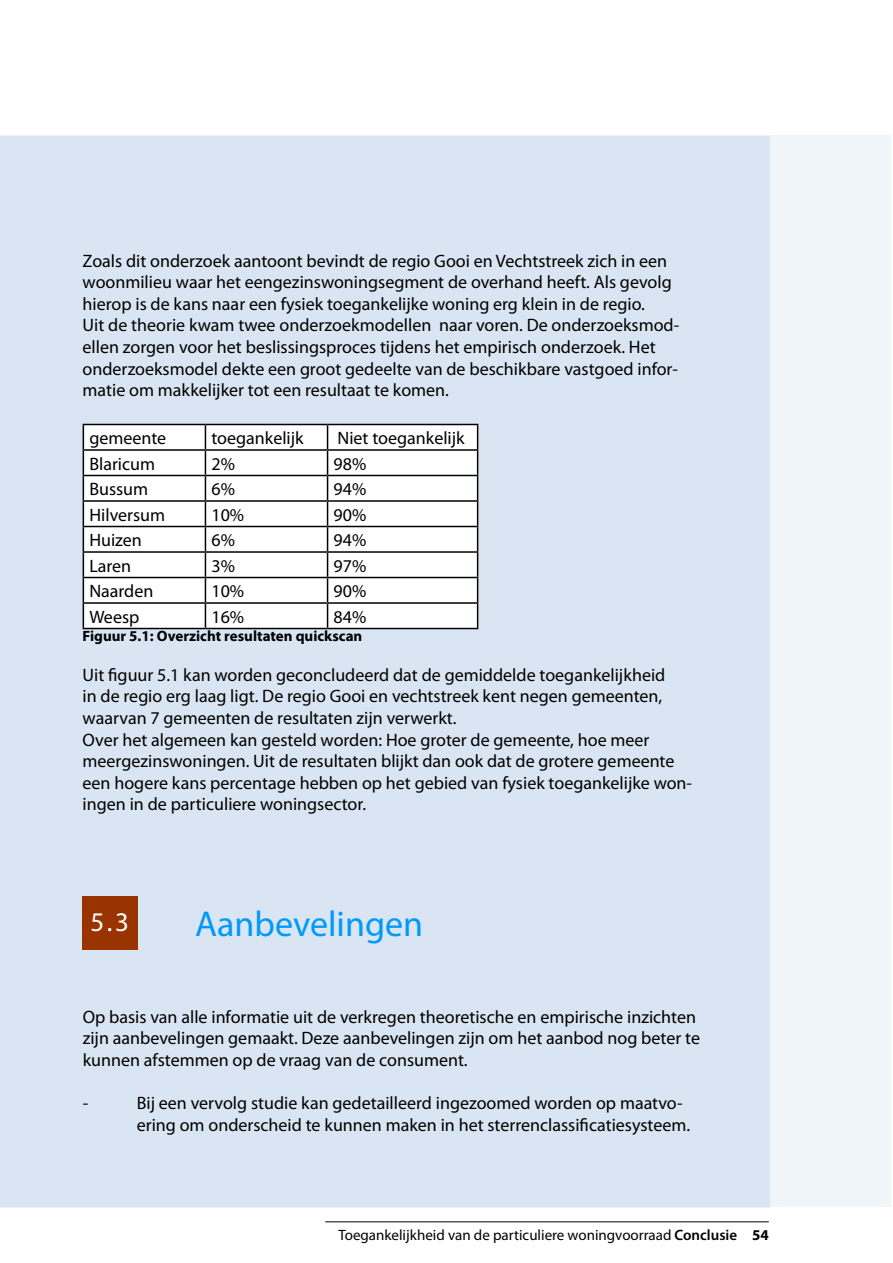
<style>
.page{position:relative;width:893px;height:1263px;background:#fff}
.page>*{position:absolute;margin:0;border:0;box-sizing:border-box;transform-origin:0 0}
.t1{font:36px "Myriad Pro";color:#0099fa}
.t2{font:27px "Myriad Pro";color:#fff}
.t3{font:18px/21.6px "Myriad Pro";color:#000}
.t4{font:15px "Myriad Pro";color:#000}
.t5{font:700 15px "Myriad Pro";color:#000}
.s1{font-weight:600}
.s2{font-weight:700}
</style>
<div class="page">
<div style="left:0;top:135px;width:769px;height:1073px;background:#d9e5f2"></div>
<div style="left:770px;top:134px;width:122px;height:1073px;background:#f0f5fa"></div>
<div style="left:769px;top:133px;width:124px;height:1075px;border:2px solid #fff"></div>
<svg style="left:84px;top:425px;width:393px;height:203px"></svg>
<hr style="left:83px;top:424px;width:122px;height:1px;background:#000">
<hr style="left:205px;top:424px;width:123px;height:1px;background:#000">
<hr style="left:328px;top:424px;width:150px;height:1px;background:#000">
<hr style="left:83px;top:449px;width:122px;height:2px;background:#000">
<hr style="left:205px;top:449px;width:123px;height:2px;background:#000">
<hr style="left:328px;top:449px;width:150px;height:2px;background:#000">
<hr style="left:83px;top:475px;width:122px;height:1px;background:#000">
<hr style="left:205px;top:475px;width:123px;height:1px;background:#000">
<hr style="left:328px;top:475px;width:150px;height:1px;background:#000">
<hr style="left:83px;top:500px;width:122px;height:2px;background:#000">
<hr style="left:205px;top:500px;width:123px;height:2px;background:#000">
<hr style="left:328px;top:500px;width:150px;height:2px;background:#000">
<hr style="left:83px;top:526px;width:122px;height:1px;background:#000">
<hr style="left:205px;top:526px;width:123px;height:1px;background:#000">
<hr style="left:328px;top:526px;width:150px;height:1px;background:#000">
<hr style="left:83px;top:551px;width:122px;height:2px;background:#000">
<hr style="left:205px;top:551px;width:123px;height:2px;background:#000">
<hr style="left:328px;top:551px;width:150px;height:2px;background:#000">
<hr style="left:83px;top:577px;width:122px;height:1px;background:#000">
<hr style="left:205px;top:577px;width:123px;height:1px;background:#000">
<hr style="left:328px;top:577px;width:150px;height:1px;background:#000">
<hr style="left:83px;top:602px;width:122px;height:2px;background:#000">
<svg style="left:83px;top:425px;width:1px;height:203px"></svg>
<hr style="left:205px;top:602px;width:123px;height:2px;background:#000">
<svg style="left:205px;top:425px;width:1px;height:203px"></svg>
<hr style="left:328px;top:602px;width:150px;height:2px;background:#000">
<svg style="left:327px;top:425px;width:1px;height:203px"></svg>
<svg style="left:477px;top:425px;width:1px;height:203px"></svg>
<hr style="left:83px;top:628px;width:122px;height:1px;background:#000">
<hr style="left:205px;top:628px;width:123px;height:1px;background:#000">
<hr style="left:328px;top:628px;width:150px;height:1px;background:#000">
<div style="left:83px;top:896px;width:55px;height:53px;background:#930"></div>
<hr style="left:325px;top:1221px;width:444px;height:1px;background:#000">
<p class="t3" style="left:83px;top:251px;width:598px">Zoals dit onderzoek aantoont bevindt de regio Gooi en Vechtstreek zich in een woonmilieu waar het eengezinswoningsegment de overhand heeft. Als gevolg hierop is de kans naar een fysiek toegankelijke woning erg klein in de regio.<br>Uit de theorie kwam twee onderzoekmodellen naar voren. De onderzoeksmod&shy;ellen zorgen voor het beslissingsproces tijdens het empirisch onderzoek. Het onderzoeksmodel dekte een groot gedeelte van de beschikbare vastgoed infor&shy;matie om makkelijker tot een resultaat te komen.</p>
<p class="t3" style="left:89px;top:429px;width:78px">gemeente</p>
<p class="t3" style="left:211px;top:429px;width:94px">toegankelijk</p>
<p class="t3" style="left:337px;top:429px;width:129px">Niet toegankelijk</p>
<p class="t3" style="left:89px;top:454px;width:67px">Blaricum</p>
<p class="t3" style="left:211px;top:454px;width:25px">2%</p>
<p class="t3" style="left:334px;top:454px;width:34px">98%</p>
<p class="t3" style="left:89px;top:480px;width:60px">Bussum</p>
<p class="t3" style="left:211px;top:480px;width:25px">6%</p>
<p class="t3" style="left:334px;top:480px;width:34px">94%</p>
<p class="t3" style="left:89px;top:505px;width:77px">Hilversum</p>
<p class="t3" style="left:211px;top:505px;width:34px">10%</p>
<p class="t3" style="left:334px;top:505px;width:34px">90%</p>
<p class="t3" style="left:89px;top:531px;width:54px">Huizen</p>
<p class="t3" style="left:211px;top:531px;width:25px">6%</p>
<p class="t3" style="left:334px;top:531px;width:34px">94%</p>
<p class="t3" style="left:89px;top:556px;width:43px">Laren</p>
<p class="t3" style="left:211px;top:556px;width:25px">3%</p>
<p class="t3" style="left:334px;top:556px;width:34px">97%</p>
<p class="t3" style="left:89px;top:582px;width:66px">Naarden</p>
<p class="t3" style="left:211px;top:582px;width:34px">10%</p>
<p class="t3" style="left:334px;top:582px;width:34px">90%</p>
<p class="t3" style="left:89px;top:607px;width:52px">Weesp</p>
<p class="t3" style="left:211px;top:607px;width:34px">16%</p>
<p class="t3" style="left:334px;top:607px;width:34px">84%</p>
<p class="t5" style="left:83px;top:630px;width:281px">Figuur 5.1: Overzicht resultaten quickscan</p>
<p class="t3" style="left:83px;top:665px;width:611px">Uit figuur 5.1 kan worden geconcludeerd dat de gemiddelde toegankelijkheid<br>in de regio erg laag ligt. De regio Gooi en vechtstreek kent negen gemeenten, waarvan 7 gemeenten de resultaten zijn verwerkt.<br>Over het algemeen kan gesteld worden: Hoe groter de gemeente, hoe meer meergezinswoningen. Uit de resultaten blijkt dan ook dat de grotere gemeente een hogere kans percentage hebben op het gebied van fysiek toegankelijke won&shy;ingen in de particuliere woningsector.</p>
<h2 class="t2" style="left:90px;top:912px;width:40px">5.3</h2>
<h1 class="t1" style="left:195px;top:910px;width:230px">Aanbevelingen</h1>
<p class="t3" style="left:83px;top:1007px;width:619px">Op basis van alle informatie uit de verkregen theoretische en empirische inzichten zijn aanbevelingen gemaakt. Deze aanbevelingen zijn om het aanbod nog beter te kunnen afstemmen op de vraag van de consument.</p>
<p class="t3" style="left:83px;top:1093px;width:7px">-</p>
<p class="t3" style="left:137px;top:1093px;width:555px">Bij een vervolg studie kan gedetailleerd ingezoomed worden op maatvo&shy;ering om onderscheid te kunnen maken in het sterrenclassificatiesysteem.</p>
<p class="t4" style="left:338px;top:1229px;width:432px">Toegankelijkheid van de particuliere woningvoorraad <span class="s1">Conclusie</span> <span class="s2">54</span></p>
</div>
